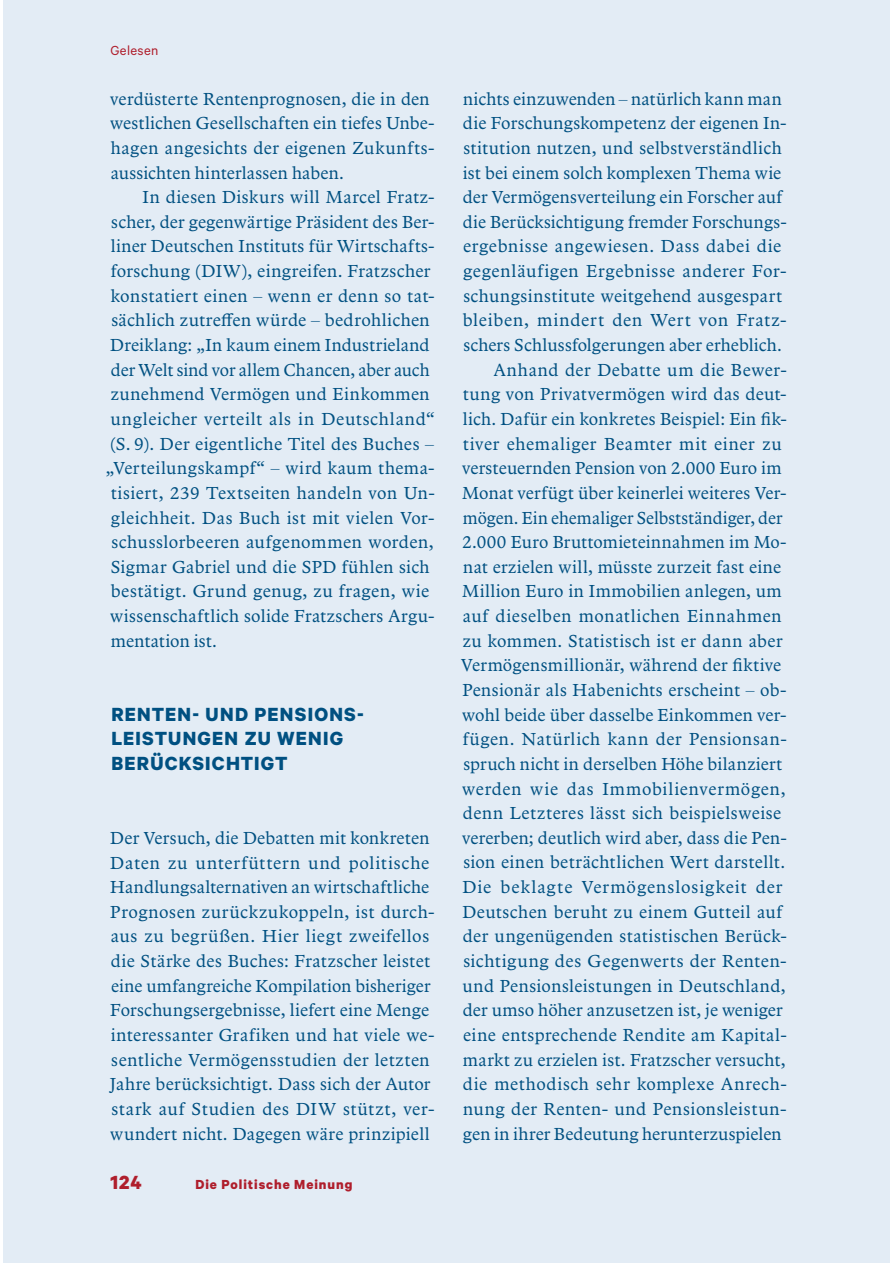
<style>
.page{position:relative;width:893px;height:1263px;background:#fff}
.page>*{position:absolute;margin:0;border:0;box-sizing:border-box;transform-origin:0 0}
.t1{font:700 21.45px/24.6px "Calibre";letter-spacing:.055em;color:#005081}
.t2{font:700 21.45px "Calibre";color:#af1e2c}
.t3{font:18px/24.6px "Arbesco DT";letter-spacing:.02em;color:#005081}
.t4{font:18px "Arbesco DT";color:#005081}
.t5{font:700 14.85px "Calibre";letter-spacing:.065em;color:#af1e2c}
.t6{font:14.85px "Calibre";letter-spacing:.025em;color:#af1e2c}
</style>
<div class="page">
<div style="left:3px;top:0;width:887px;height:1263px;background:#e3ecf5"></div>
<p class="t6" style="left:110px;top:46px;width:50px">Gelesen</p>
<p class="t3" style="left:110px;top:88px;width:326px">verdüsterte Rentenprognosen, die in den westlichen Gesellschaften ein tiefes Unbe&shy;hagen angesichts der eigenen Zukunfts&shy;aussichten hinterlassen haben.</p>
<p class="t3" style="left:143px;top:186px;width:293px">In diesen Diskurs will Marcel Fratz-</p>
<p class="t3" style="left:111px;top:211px;width:325px">scher, der gegenwärtige Präsident des Ber-</p>
<p class="t3" style="left:111px;top:235px;width:325px">liner Deutschen Instituts für Wirtschafts-</p>
<p class="t3" style="left:111px;top:260px;width:321px">forschung (DIW), eingreifen. Fratzscher</p>
<p class="t3" style="left:111px;top:285px;width:325px">konstatiert einen – wenn er denn so tat-</p>
<p class="t3" style="left:111px;top:309px;width:320px">sächlich zutreffen würde – bedrohlichen</p>
<p class="t3" style="left:110px;top:334px;width:321px">Dreiklang: „In kaum einem Industrieland</p>
<p class="t4" style="left:111px;top:363px;width:320px">der Welt sind vor allem Chancen, aber auch</p>
<p class="t3" style="left:111px;top:383px;width:320px">zunehmend Vermögen und Einkommen</p>
<p class="t3" style="left:111px;top:408px;width:326px">ungleicher verteilt als in Deutschland“</p>
<p class="t3" style="left:110px;top:433px;width:325px">(S. 9). Der eigentliche Titel des Buches –</p>
<p class="t3" style="left:106px;top:457px;width:330px">„Verteilungskampf“ – wird kaum thema-</p>
<p class="t3" style="left:111px;top:482px;width:325px">tisiert, 239 Textseiten handeln von Un-</p>
<p class="t3" style="left:111px;top:506px;width:325px">gleichheit. Das Buch ist mit vielen Vor-</p>
<p class="t3" style="left:111px;top:531px;width:324px">schusslorbeeren aufgenommen worden,</p>
<p class="t3" style="left:111px;top:556px;width:320px">Sigmar Gabriel und die SPD fühlen sich</p>
<p class="t3" style="left:111px;top:580px;width:320px">bestätigt. Grund genug, zu fragen, wie</p>
<p class="t3" style="left:110px;top:605px;width:326px">wissenschaftlich solide Fratzschers Argu-</p>
<p class="t4" style="left:111px;top:634px;width:108px">mentation ist.</p>
<p class="t1" style="left:111px;top:703px;width:254px">RENTEN- UND PENSIONS-<br>LEISTUNGEN ZU WENIG<br>BERÜCKSICHTIGT</p>
<p class="t3" style="left:110px;top:827px;width:326px">Der Versuch, die Debatten mit konkreten Daten zu unterfüttern und politische Handlungsalternativen an wirtschaftliche Prognosen zurückzukoppeln, ist durch&shy;aus zu begrüßen. Hier liegt zweifellos die Stärke des Buches: Fratzscher leistet eine umfangreiche Kompilation bisheriger Forschungsergebnisse, liefert eine Menge interessanter Grafiken und hat viele we&shy;sentliche Vermögensstudien der letzten Jahre berücksichtigt. Dass sich der Autor stark auf Studien des DIW stützt, ver&shy;wundert nicht. Dagegen wäre prinzipiell</p>
<p class="t2" style="left:110px;top:1175px;width:33px">124</p>
<p class="t5" style="left:195px;top:1179px;width:158px">Die Politische Meinung</p>
<p class="t3" style="left:461px;top:87px;width:327px;text-align:right">nichts einzuwenden – natürlich kann man die Forschungskompetenz der eigenen In&shy;stitution nutzen, und selbstverständlich ist bei einem solch komplexen Thema wie der Vermögensverteilung ein Forscher auf die Berücksichtigung fremder Forschungs&shy;ergebnisse angewiesen. Dass dabei die gegenläufigen Ergebnisse anderer For&shy;schungsinstitute weitgehend ausgespart bleiben, mindert den Wert von Fratz&shy;schers Schlussfolgerungen aber erheblich.<br>Anhand der Debatte um die Bewer&shy;tung von Privatvermögen wird das deut&shy;lich. Dafür ein konkretes Beispiel: Ein fik&shy;tiver ehemaliger Beamter mit einer zu versteuernden Pension von 2.000 Euro im Monat verfügt über keinerlei weiteres Ver&shy;mögen. Ein ehemaliger Selbstständiger, der 2.000 Euro Bruttomieteinnahmen im Mo&shy;nat erzielen will, müsste zurzeit fast eine Million Euro in Immobilien anlegen, um auf dieselben monatlichen Einnahmen zu kommen. Statistisch ist er dann aber Vermögensmillionär, während der fiktive Pensionär als Habenichts erscheint – ob&shy;wohl beide über dasselbe Einkommen ver&shy;fügen. Natürlich kann der Pensionsan&shy;spruch nicht in derselben Höhe bilanziert werden wie das Immobilienvermögen, denn Letzteres lässt sich beispielsweise vererben; deutlich wird aber, dass die Pen&shy;sion einen beträchtlichen Wert darstellt.<br>Die beklagte Vermögenslosigkeit der Deutschen beruht zu einem Gutteil auf der ungenügenden statistischen Berück&shy;sichtigung des Gegenwerts der Renten&shy;und Pensionsleistungen in Deutschland, der umso höher anzusetzen ist, je weniger eine entsprechende Rendite am Kapital&shy;markt zu erzielen ist. Fratzscher versucht, die methodisch sehr komplexe Anrech&shy;nung der Renten- und Pensionsleistun&shy;gen in ihrer Bedeutung herunterzuspielen</p>
</div>
